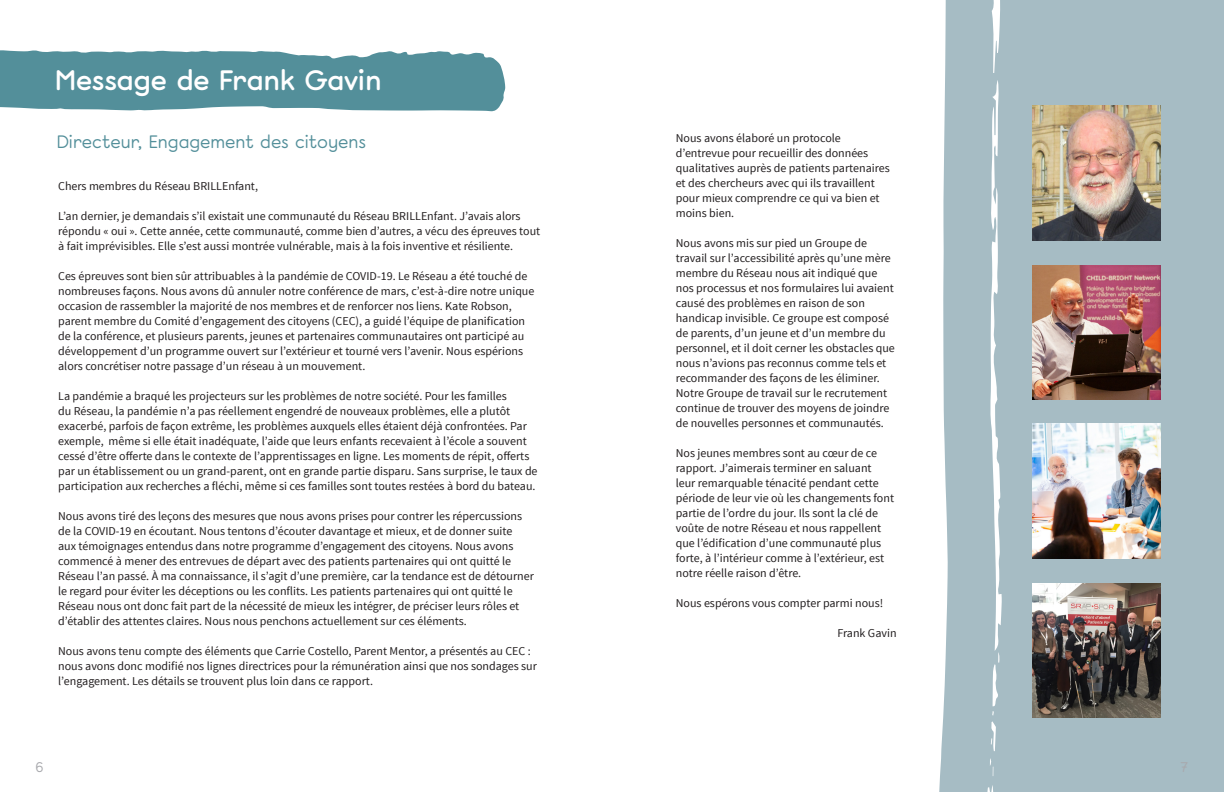
<style>
.page{position:relative;width:1224px;height:792px;background:#fff}
.page>*{position:absolute;margin:0;border:0;box-sizing:border-box;transform-origin:0 0}
.t1{font:600 28px "Monolog";color:#fff}
.t2{font:18px "Monolog";color:#538f9a}
.t3{font:14px "Monolog";color:#a8a9ad}
.p1{font:12px/15px "Source Sans Pro";color:#231f20}
</style>
<div class="page">
<div style="left:939px;top:0;width:285px;height:792px;background:#a6bcc4"></div>
<svg style="left:0;top:50px;width:505px;height:61px;background:#6198a2"></svg>
<img style="left:1033px;top:106px;width:128px;height:134px">
<img style="left:1033px;top:265px;width:128px;height:135px">
<img style="left:1033px;top:424px;width:128px;height:134px">
<img style="left:1033px;top:584px;width:128px;height:134px">
<p class="t1" style="left:55px;top:61px;width:328px">Message de Frank Gavin</p>
<p class="t2" style="left:57px;top:130px;width:311px">Directeur, Engagement des citoyens</p>
<p class="p1" style="left:58px;top:179px;width:202px">Chers membres du Réseau BRILLEnfant,</p>
<p class="p1" style="left:58px;top:209px;width:484px">L’an dernier, je demandais s’il existait une communauté du Réseau BRILLEnfant. J’avais alors répondu « oui ». Cette année, cette communauté, comme bien d’autres, a vécu des épreuves tout à fait imprévisibles. Elle s’est aussi montrée vulnérable, mais à la fois inventive et résiliente.</p>
<p class="p1" style="left:58px;top:269px;width:478px">Ces épreuves sont bien sûr attribuables à la pandémie de COVID-19. Le Réseau a été touché de nombreuses façons. Nous avons dû annuler notre conférence de mars, c’est-à-dire notre unique occasion de rassembler la majorité de nos membres et de renforcer nos liens. Kate Robson, parent membre du Comité d’engagement des citoyens (CEC), a guidé l’équipe de planification de la conférence, et plusieurs parents, jeunes et partenaires communautaires ont participé au développement d’un programme ouvert sur l’extérieur et tourné vers l’avenir. Nous espérions alors concrétiser notre passage d’un réseau à un mouvement.</p>
<p class="p1" style="left:58px;top:389px;width:481px">La pandémie a braqué les projecteurs sur les problèmes de notre société. Pour les familles<br>du Réseau, la pandémie n’a pas réellement engendré de nouveaux problèmes, elle a plutôt exacerbé, parfois de façon extrême, les problèmes auxquels elles étaient déjà confrontées. Par exemple, même si elle était inadéquate, l’aide que leurs enfants recevaient à l’école a souvent cessé d’être offerte dans le contexte de l’apprentissages en ligne. Les moments de répit, offerts par un établissement ou un grand-parent, ont en grande partie disparu. Sans surprise, le taux de participation aux recherches a fléchi, même si ces familles sont toutes restées à bord du bateau.</p>
<p class="p1" style="left:58px;top:509px;width:477px">Nous avons tiré des leçons des mesures que nous avons prises pour contrer les répercussions de la COVID-19 en écoutant. Nous tentons d’écouter davantage et mieux, et de donner suite<br>aux témoignages entendus dans notre programme d’engagement des citoyens. Nous avons commencé à mener des entrevues de départ avec des patients partenaires qui ont quitté le Réseau l’an passé. À ma connaissance, il s’agit d’une première, car la tendance est de détourner le regard pour éviter les déceptions ou les conflits. Les patients partenaires qui ont quitté le Réseau nous ont donc fait part de la nécessité de mieux les intégrer, de préciser leurs rôles et d’établir des attentes claires. Nous nous penchons actuellement sur ces éléments.</p>
<p class="p1" style="left:58px;top:644px;width:480px">Nous avons tenu compte des éléments que Carrie Costello, Parent Mentor, a présentés au CEC : nous avons donc modifié nos lignes directrices pour la rémunération ainsi que nos sondages sur l’engagement. Les détails se trouvent plus loin dans ce rapport.</p>
<p class="t3" style="left:36px;top:758px;width:10px">6</p>
<p class="p1" style="left:676px;top:131px;width:216px">Nous avons élaboré un protocole d’entrevue pour recueillir des données qualitatives auprès de patients partenaires et des chercheurs avec qui ils travaillent pour mieux comprendre ce qui va bien et moins bien.</p>
<p class="p1" style="left:676px;top:236px;width:221px">Nous avons mis sur pied un Groupe de travail sur l’accessibilité après qu’une mère membre du Réseau nous ait indiqué que nos processus et nos formulaires lui avaient causé des problèmes en raison de son handicap invisible. Ce groupe est composé de parents, d’un jeune et d’un membre du personnel, et il doit cerner les obstacles que nous n’avions pas reconnus comme tels et recommander des façons de les éliminer.<br>Notre Groupe de travail sur le recrutement continue de trouver des moyens de joindre de nouvelles personnes et communautés.</p>
<p class="p1" style="left:676px;top:446px;width:220px">Nos jeunes membres sont au cœur de ce rapport. J’aimerais terminer en saluant leur remarquable ténacité pendant cette période de leur vie où les changements font partie de l’ordre du jour. Ils sont la clé de voûte de notre Réseau et nous rappellent que l’édification d’une communauté plus forte, à l’intérieur comme à l’extérieur, est notre réelle raison d’être.</p>
<p class="p1" style="left:676px;top:596px;width:209px">Nous espérons vous compter parmi nous!</p>
<p class="p1" style="left:837px;top:626px;width:61px">Frank Gavin</p>
</div>
